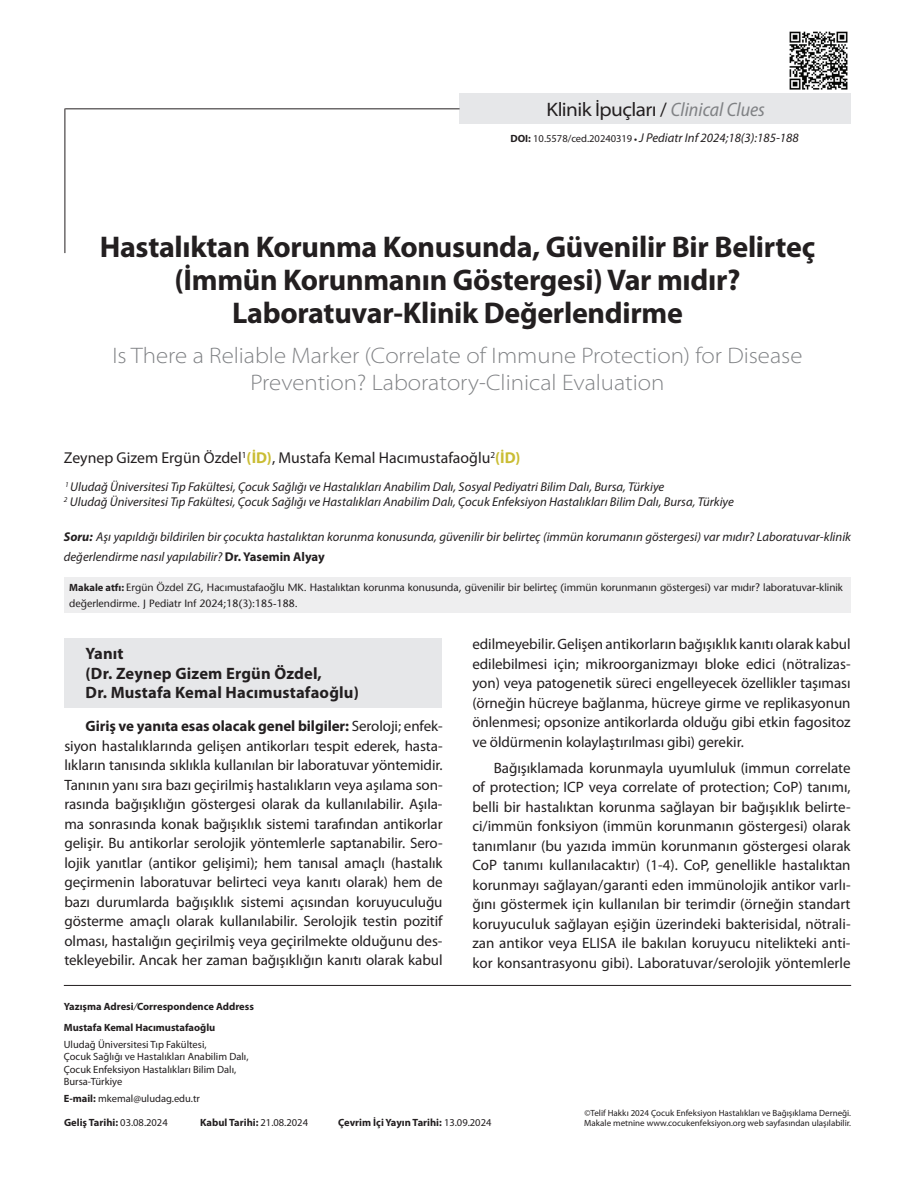
<style>
.page{position:relative;width:915px;height:1191px;background:#fff}
.page>*{position:absolute;margin:0;border:0;box-sizing:border-box;transform-origin:0 0}
.t1{font:700 30px/33px "Myriad Pro";letter-spacing:-.01em;color:#231f20;text-align:center}
.t2{font:300 semi-expanded 22.5px/27px "Myriad Pro";color:#808285;text-align:center}
.t3{font:semi-expanded 19.5px "Myriad Pro";letter-spacing:-.03em;color:#231f20}
.t4{font:700 16.5px/19.5px "Myriad Pro";letter-spacing:.01em;color:#231f20}
.t5{font:15.75px "Myriad Pro";color:#231f20}
.t6{font:15px/19.5px "Myriad Pro";letter-spacing:-.005em;color:#231f20;text-align:justify}
.t7{font:italic 12.75px/15.3px "Myriad Pro";color:#231f20}
.t8{font:500 10.5px/15.8px "Stone Sans Std";color:#231f20}
.t9{font:10.5px/12.6px "Myriad Pro";color:#231f20}
.t10{font:700 10.5px/21.1px "Myriad Pro";color:#231f20}
.t11{font:9px/10.8px "Myriad Pro";color:#231f20}
.s1{font-stretch:normal}
.s2{font-style:italic;font-stretch:semi-condensed;color:#808285}
.s3{font-weight:700;font-style:normal;font-size:10.5px}
.s4{font-style:normal;font-size:10.5px}
.s5{font-weight:700;font-style:normal;font-size:9px}
.s6{font-weight:700;color:#cabd34}
.s7{font-weight:700}
.s8{font-weight:700;font-style:normal}
.s9{font-family:"Myriad Pro";font-weight:700}
.s10{font-weight:400;font-style:italic}
.s11{font-weight:400}
</style>
<div class="page">
<img style="left:789px;top:31px;width:59px;height:59px">
<div style="left:459px;top:94px;width:391px;height:30px;background:#e6e7e9"></div>
<hr style="left:64px;top:108px;width:1px;height:145px;background:#231f20">
<hr style="left:65px;top:108px;width:394px;height:1px;background:#231f20">
<div style="left:64px;top:638px;width:378px;height:69px;background:#e6e7e9"></div>
<hr style="left:64px;top:985px;width:786px;height:1px;background:#231f20">
<div style="left:65px;top:577px;width:785px;height:36px;background:#eeeeef"></div>
<h3 class="t3" style="left:546px;top:99px;width:220px">Klinik İpuçları <span class="s1">/</span> <span class="s2">Clinical Clues</span></h3>
<p class="t7" style="left:510px;top:131px;width:290px"><span class="s3">DOI:</span> <span class="s4">10.5578/ced.20240319</span> <span class="s5">•</span> J Pediatr Inf 2024;18(3):185-188</p>
<h1 class="t1" style="left:100px;top:231px;width:716px">Hastalıktan Korunma Konusunda, Güvenilir Bir Belirteç (İmmün Korunmanın Göstergesi) Var mıdır?<br>Laboratuvar-Klinik Değerlendirme</h1>
<h2 class="t2" style="left:112px;top:342px;width:691px">Is There a Reliable Marker (Correlate of Immune Protection) for Disease<br>Prevention? Laboratory-Clinical Evaluation</h2>
<p class="t5" style="left:64px;top:449px;width:458px">Zeynep Gizem Ergün Özdel<sup>1</sup><span class="s6">(İD)</span>, Mustafa Kemal Hacımustafaoğlu<sup>2</sup><span class="s6">(İD)</span></p>
<p class="t7" style="left:64px;top:479px;width:671px"><sup>1</sup> Uludağ Üniversitesi Tıp Fakültesi, Çocuk Sağlığı ve Hastalıkları Anabilim Dalı, Sosyal Pediyatri Bilim Dalı, Bursa, Türkiye<br><sup>2</sup> Uludağ Üniversitesi Tıp Fakültesi, Çocuk Sağlığı ve Hastalıkları Anabilim Dalı, Çocuk Enfeksiyon Hastalıkları Bilim Dalı, Bursa, Türkiye</p>
<p class="t7" style="left:64px;top:527px;width:788px;line-height:19.8px"><span class="s7">Soru:</span> Aşı yapıldığı bildirilen bir çocukta hastalıktan korunma konusunda, güvenilir bir belirteç (immün korumanın göstergesi) var mıdır? Laboratuvar-klinik değerlendirme nasıl yapılabilir? <span class="s8">Dr. Yasemin Alyay</span></p>
<p class="t8" style="left:69px;top:580px;width:775px"><span class="s9">Makale atfı:</span> Ergün Özdel ZG, Hacımustafaoğlu MK. Hastalıktan korunma konusunda, güvenilir bir belirteç (immün korunmanın göstergesi) var mıdır? laboratuvar-klinik değerlendirme. J Pediatr Inf 2024;18(3):185-188.</p>
<p class="t4" style="left:86px;top:644px;width:274px">Yanıt<br>(Dr. Zeynep Gizem Ergün Özdel,<br>Dr. Mustafa Kemal Hacımustafaoğlu)</p>
<p class="t6" style="left:64px;top:716px;width:379px;text-indent:21px"><span class="s7">Giriş ve yanıta esas olacak genel bilgiler:</span> Seroloji; enfek&shy;siyon hastalıklarında gelişen antikorları tespit ederek, hasta&shy;lıkların tanısında sıklıkla kullanılan bir laboratuvar yöntemidir.<br>Tanının yanı sıra bazı geçirilmiş hastalıkların veya aşılama son&shy;rasında bağışıklığın göstergesi olarak da kullanılabilir. Aşıla&shy;ma sonrasında konak bağışıklık sistemi tarafından antikorlar gelişir. Bu antikorlar serolojik yöntemlerle saptanabilir. Sero&shy;lojik yanıtlar (antikor gelişimi); hem tanısal amaçlı (hastalık geçirmenin laboratuvar belirteci veya kanıtı olarak) hem de bazı durumlarda bağışıklık sistemi açısından koruyuculuğu gösterme amaçlı olarak kullanılabilir. Serolojik testin pozitif olması, hastalığın geçirilmiş veya geçirilmekte olduğunu des&shy;tekleyebilir. Ancak her zaman bağışıklığın kanıtı olarak kabul</p>
<p class="t6" style="left:472px;top:635px;width:379px">edilmeyebilir. Gelişen antikorların bağışıklık kanıtı olarak kabul edilebilmesi için; mikroorganizmayı bloke edici (nötralizas&shy;yon) veya patogenetik süreci engelleyecek özellikler taşıması (örneğin hücreye bağlanma, hücreye girme ve replikasyonun önlenmesi; opsonize antikorlarda olduğu gibi etkin fagositoz ve öldürmenin kolaylaştırılması gibi) gerekir.</p>
<p class="t6" style="left:472px;top:758px;width:379px;text-indent:21px">Bağışıklamada korunmayla uyumluluk (immun correlate of protection; ICP veya correlate of protection; CoP) tanımı, belli bir hastalıktan korunma sağlayan bir bağışıklık belirte&shy;ci/immün fonksiyon (immün korunmanın göstergesi) olarak tanımlanır (bu yazıda immün korunmanın göstergesi olarak CoP tanımı kullanılacaktır) (1-4). CoP, genellikle hastalıktan korunmayı sağlayan/garanti eden immünolojik antikor varlı&shy;ğını göstermek için kullanılan bir terimdir (örneğin standart koruyuculuk sağlayan eşiğin üzerindeki bakterisidal, nötrali&shy;zan antikor veya ELISA ile bakılan koruyucu nitelikteki anti&shy;kor konsantrasyonu gibi). Laboratuvar/serolojik yöntemlerle</p>
<p class="t10" style="left:64px;top:995px;width:191px">Yazışma Adresi<span class="s10">/</span>Correspondence Address<br>Mustafa Kemal Hacımustafaoğlu</p>
<p class="t9" style="left:64px;top:1038px;width:186px">Uludağ Üniversitesi Tıp Fakültesi,<br>Çocuk Sağlığı ve Hastalıkları Anabilim Dalı, Çocuk Enfeksiyon Hastalıkları Bilim Dalı, Bursa-Türkiye</p>
<p class="t9" style="left:64px;top:1092px;width:138px"><span class="s7">E-mail:</span> mkemal@uludag.edu.tr</p>
<p class="t10" style="left:64px;top:1111px;width:105px">Geliş Tarihi: <span class="s11">03.08.2024</span></p>
<p class="t10" style="left:200px;top:1111px;width:109px">Kabul Tarihi: <span class="s11">21.08.2024</span></p>
<p class="t11" style="left:584px;top:1107px;width:268px">©Telif Hakkı 2024 Çocuk Enfeksiyon Hastalıkları ve Bağışıklama Derneği.<br>Makale metnine www.cocukenfeksiyon.org web sayfasından ulaşılabilir.</p>
<p class="t10" style="left:338px;top:1111px;width:155px">Çevrim İçi Yayın Tarihi: <span class="s11">13.09.2024</span></p>
</div>
